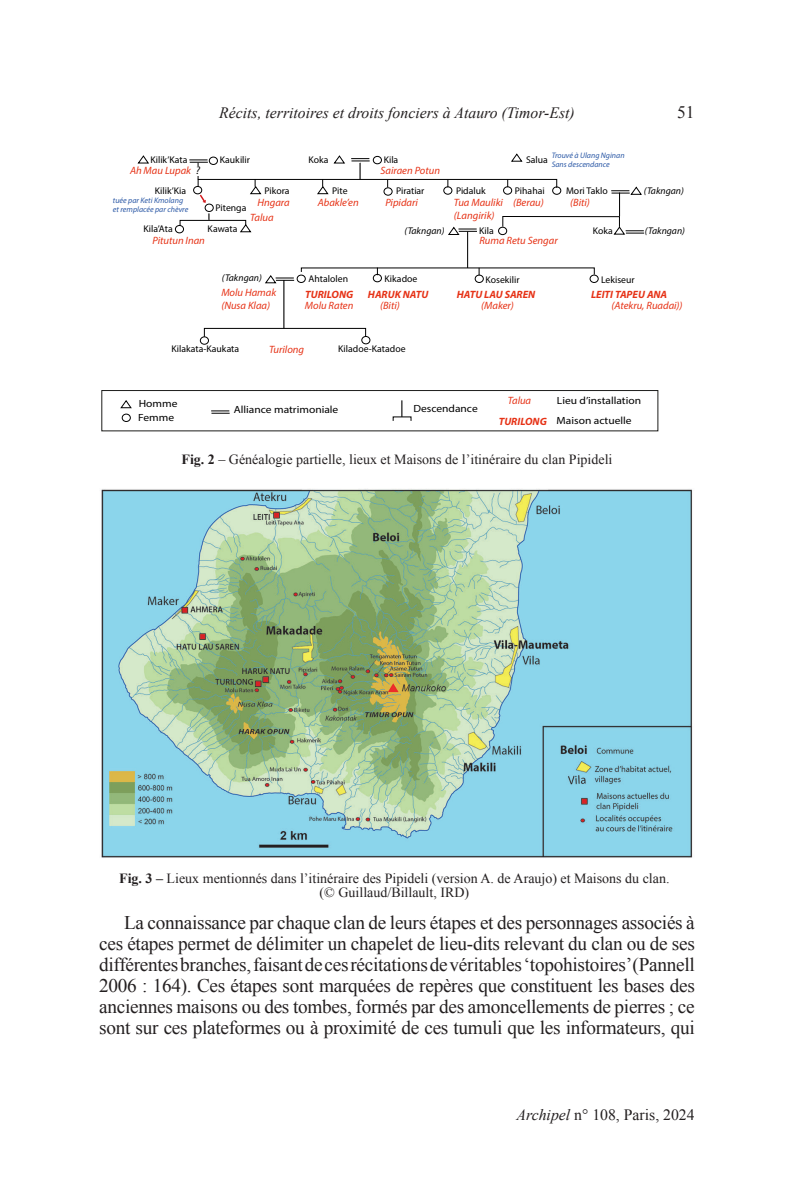
<style>
.page{position:relative;width:794px;height:1191px;background:#fff}
.page>*{position:absolute;margin:0;border:0;box-sizing:border-box;transform-origin:0 0}
.Texte{font:19.25px/21px "Times New Roman";letter-spacing:-.015em;color:#231f20;text-align:justify}
.t1{font:17.5px "Times New Roman";color:#231f20}
.t2{font:italic 15.75px "Times New Roman";color:#231f20}
.t3{font:15.75px "Times New Roman";color:#231f20}
.légendes{font:14px/14px "Times New Roman";color:#231f20;text-align:center}
.t4{font:italic 10.67px/12.8px "Myriad Pro";color:#e63216}
.t5{font:italic 700 10.67px "Myriad Pro";color:#e63216}
.t6{font:10.5px/20.1px "Myriad Pro";color:#000;scale:1.1 1}
.t7{font:9.8px "Myriad Pro";color:#000}
.t8{font:italic 9.8px "Myriad Pro";color:#000}
.t9{font:italic 7.88px/9.6px "Myriad Pro";color:#2c59a6}
.s1{font-size:11.2px;color:#000}
.s2{font-weight:700}
.s3{font-style:italic}
</style>
<div class="page">
<svg style="left:120px;top:400px;width:12px;height:8px"></svg>
<svg style="left:137px;top:155px;width:12px;height:9px"></svg>
<svg style="left:240px;top:223px;width:12px;height:10px"></svg>
<div style="left:122px;top:413px;width:9px;height:9px;border:1px solid #000;border-radius:50%"></div>
<div style="left:552px;top:186px;width:9px;height:9px;border:1px solid #000;border-radius:50%"></div>
<div style="left:498px;top:227px;width:9px;height:8px;border:1px solid #000;border-radius:50%"></div>
<div style="left:475px;top:275px;width:9px;height:8px;border:1px solid #000;border-radius:50%"></div>
<div style="left:589px;top:275px;width:9px;height:8px;border:1px solid #000;border-radius:50%"></div>
<div style="left:373px;top:274px;width:9px;height:8px;border:1px solid #000;border-radius:50%"></div>
<div style="left:361px;top:336px;width:9px;height:8px;border:1px solid #000;border-radius:50%"></div>
<div style="left:297px;top:275px;width:9px;height:8px;border:1px solid #000;border-radius:50%"></div>
<div style="left:200px;top:336px;width:9px;height:9px;border:1px solid #000;border-radius:50%"></div>
<div style="left:205px;top:204px;width:9px;height:8px;border:1px solid #000;border-radius:50%"></div>
<div style="left:175px;top:225px;width:9px;height:8px;border:1px solid #000;border-radius:50%"></div>
<svg style="left:211px;top:410px;width:19px;height:4px"></svg>
<svg style="left:401px;top:400px;width:1px;height:16px"></svg>
<svg style="left:448px;top:226px;width:29px;height:9px"></svg>
<svg style="left:613px;top:227px;width:31px;height:8px"></svg>
<svg style="left:265px;top:275px;width:29px;height:9px"></svg>
<div style="left:180px;top:220px;width:66px;height:6px;border:1px solid #000"></div>
<hr style="left:283px;top:280px;width:1px;height:48px;background:#000">
<div style="left:204px;top:328px;width:162px;height:9px;border:1px solid #000"></div>
<hr style="left:467px;top:232px;width:1px;height:36px;background:#000">
<svg style="left:611px;top:186px;width:31px;height:30px"></svg>
<div style="left:502px;top:216px;width:118px;height:11px;border:1px solid #000"></div>
<svg style="left:300px;top:267px;width:295px;height:8px"></svg>
<svg style="left:189px;top:153px;width:368px;height:51px"></svg>
<div style="left:196px;top:166px;width:5px;height:9px;background:#fff"></div>
<div style="left:101px;top:390px;width:557px;height:41px;border:1px solid #1d1d1b"></div>
<img style="left:101px;top:489px;width:592px;height:369px">
<p class="t2" style="left:219px;top:102px;width:357px">Récits, territoires et droits fonciers à Atauro (Timor-Est)</p>
<p class="t1" style="left:677px;top:100px;width:19px">51</p>
<p class="t9" style="left:551px;top:150px;width:74px">Trouvé à Ulang Nginan<br>Sans descendance</p>
<p class="t7" style="left:308px;top:154px;width:22px">Koka</p>
<p class="t7" style="left:384px;top:154px;width:16px">Kila</p>
<p class="t7" style="left:526px;top:154px;width:23px">Salua</p>
<p class="t7" style="left:150px;top:154px;width:39px">Kilik’Kata</p>
<p class="t7" style="left:220px;top:154px;width:32px">Kaukilir</p>
<p class="t7" style="left:155px;top:185px;width:33px">Kilik’Kia</p>
<p class="t7" style="left:215px;top:202px;width:32px">Pitenga</p>
<p class="t7" style="left:143px;top:222px;width:31px">Kila’Ata</p>
<p class="t7" style="left:208px;top:223px;width:31px">Kawata</p>
<p class="t4" style="left:130px;top:164px;width:72px">Ah Mau Lupak <span class="s1">?</span></p>
<p class="t4" style="left:380px;top:164px;width:61px">Sairaen Potun</p>
<p class="t7" style="left:264px;top:185px;width:27px">Pikora</p>
<p class="t7" style="left:332px;top:185px;width:17px">Pite</p>
<p class="t7" style="left:396px;top:185px;width:30px">Piratiar</p>
<p class="t7" style="left:456px;top:185px;width:31px">Pidaluk</p>
<p class="t7" style="left:515px;top:185px;width:31px">Pihahai</p>
<p class="t7" style="left:566px;top:185px;width:43px">Mori Taklo</p>
<p class="t8" style="left:644px;top:185px;width:42px">(Takngan)</p>
<p class="t8" style="left:404px;top:225px;width:42px">(Takngan)</p>
<p class="t9" style="left:113px;top:195px;width:77px">tuée par Keti Kmolang et remplacée par chèvre</p>
<p class="t4" style="left:257px;top:195px;width:34px">Hngara</p>
<p class="t4" style="left:318px;top:195px;width:42px">Abakle’en</p>
<p class="t4" style="left:385px;top:195px;width:34px">Pipidari</p>
<p class="t4" style="left:513px;top:195px;width:32px">(Berau)</p>
<p class="t4" style="left:570px;top:195px;width:21px">(Biti)</p>
<p class="t4" style="left:454px;top:196px;width:51px">Tua Mauliki</p>
<p class="t4" style="left:250px;top:211px;width:25px">Talua</p>
<p class="t4" style="left:454px;top:209px;width:42px">(Langirik)</p>
<p class="t7" style="left:479px;top:225px;width:16px">Kila</p>
<p class="t7" style="left:593px;top:225px;width:22px">Koka</p>
<p class="t8" style="left:645px;top:225px;width:42px">(Takngan)</p>
<p class="t4" style="left:152px;top:233px;width:54px">Pitutun Inan</p>
<p class="t4" style="left:479px;top:234px;width:80px">Ruma Retu Sengar</p>
<p class="t8" style="left:222px;top:272px;width:42px">(Takngan)</p>
<p class="t4" style="left:221px;top:286px;width:56px">Molu Hamak (Nusa Klaa)</p>
<p class="t7" style="left:309px;top:272px;width:41px">Ahtalolen</p>
<p class="t7" style="left:384px;top:273px;width:34px">Kikadoe</p>
<p class="t7" style="left:485px;top:274px;width:36px">Kosekilir</p>
<p class="t7" style="left:601px;top:274px;width:35px">Lekiseur</p>
<p class="t5" style="left:305px;top:287px;width:50px">TURILONG</p>
<p class="t4" style="left:305px;top:299px;width:50px">Molu Raten</p>
<p class="t5" style="left:368px;top:287px;width:62px">HARUK NATU</p>
<p class="t5" style="left:457px;top:287px;width:80px">HATU LAU SAREN</p>
<p class="t5" style="left:591px;top:287px;width:78px">LEITI TAPEU ANA</p>
<p class="t4" style="left:380px;top:299px;width:21px">(Biti)</p>
<p class="t4" style="left:481px;top:299px;width:34px">(Maker)</p>
<p class="t4" style="left:611px;top:299px;width:73px">(Atekru, Ruadai))</p>
<p class="t4" style="left:269px;top:342px;width:37px">Turilong</p>
<p class="t7" style="left:171px;top:343px;width:69px">Kilakata-Kaukata</p>
<p class="t7" style="left:338px;top:343px;width:69px">Kiladoe-Katadoe</p>
<p class="t6" style="left:139px;top:393px;width:37px">Homme</p>
<p class="t6" style="left:138px;top:407px;width:34px">Femme</p>
<p class="t6" style="left:234px;top:399px;width:97px">Alliance matrimoniale</p>
<p class="t4" style="left:508px;top:394px;width:25px">Talua</p>
<p class="t6" style="left:413px;top:398px;width:60px">Descendance</p>
<p class="t6" style="left:556px;top:390px;width:78px">Lieu d’installation<br>Maison actuelle</p>
<p class="t5" style="left:499px;top:414px;width:50px">TURILONG</p>
<p class="légendes" style="left:181px;top:452px;width:432px"><span class="s2">Fig. 2</span> – Généalogie partielle, lieux et Maisons de l’itinéraire du clan Pipideli</p>
<p class="légendes" style="left:119px;top:871px;width:552px"><span class="s2">Fig. 3 –</span> Lieux mentionnés dans l’itinéraire des Pipideli (version A. de Araujo) et Maisons du clan. (© Guillaud/Billault, IRD)</p>
<p class="Texte" style="left:99px;top:911px;width:597px;text-indent:25px">La connaissance par chaque clan de leurs étapes et des personnages associés à ces étapes permet de délimiter un chapelet de lieu-dits relevant du clan ou de ses différentes branches, faisant de ces récitations de véritables ‘topohistoires’ (Pannell 2006 : 164). Ces étapes sont marquées de repères que constituent les bases des anciennes maisons ou des tombes, formés par des amoncellements de pierres ; ce sont sur ces plateformes ou à proximité de ces tumuli que les informateurs, qui</p>
<p class="t3" style="left:516px;top:1104px;width:180px"><span class="s3">Archipel</span> n° 108, Paris, 2024</p>
</div>
